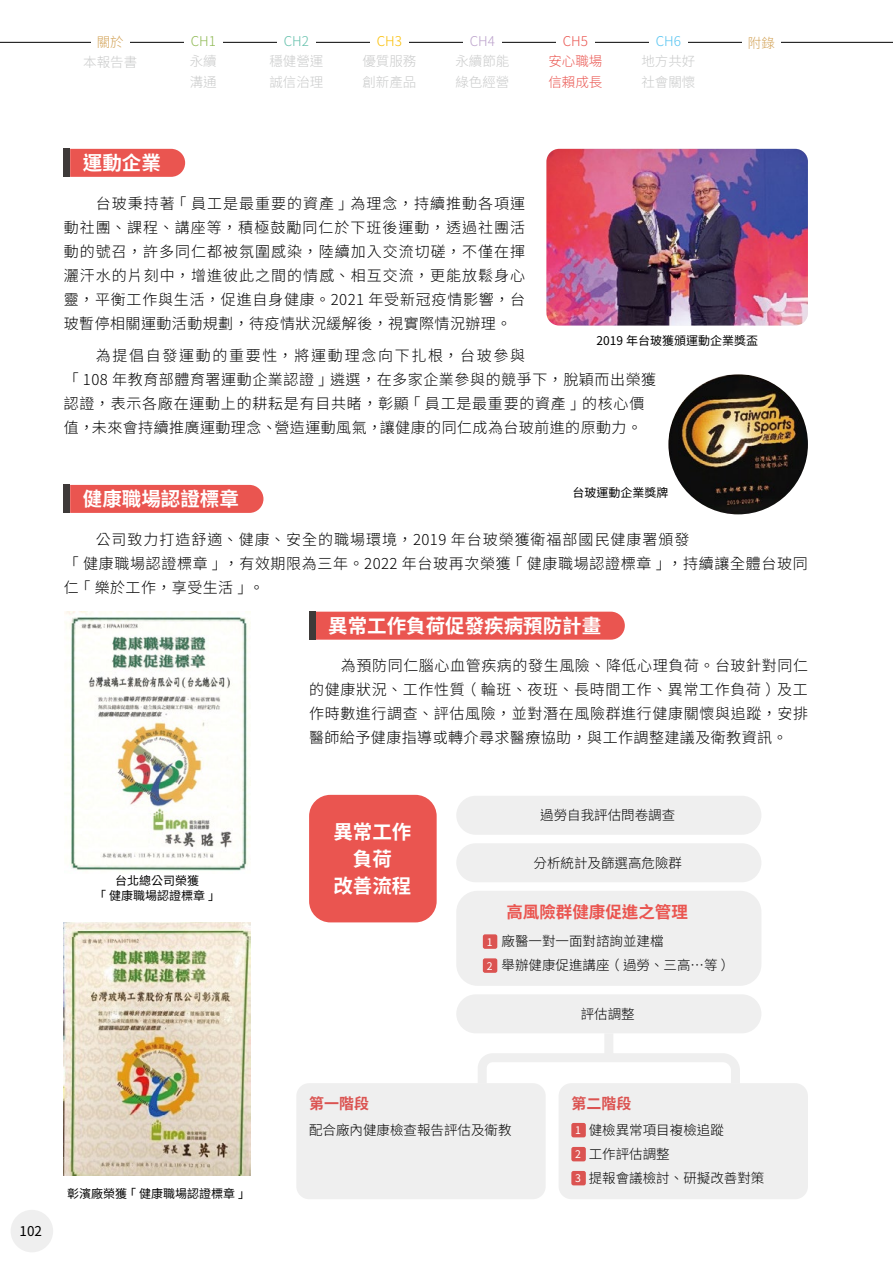
<style>
.page{position:relative;width:893px;height:1263px;background:#fff}
.page>*{position:absolute;margin:0;border:0;box-sizing:border-box;transform-origin:0 0}
.t1{font:700 19.5px/27px "Noto Sans CJ Ktc";color:#fff;text-align:center}
.t2{font:700 16.5px "Noto Sans CJ Ktc";color:#ea5550}
.t3{font:300 15px/24px "Noto Sans CJ Ktc";letter-spacing:.04em;color:#000;text-align:justify}
.t4{font:700 15px "Noto Sans CJ Ktc";color:#db5351}
.t5{font:300 13.5px/24px "Noto Sans CJ Ktc";color:#000}
.t6{font:300 13.5px/21px "Noto Sans CJ Ktc";color:#c9caca}
.t7{font:300 13.5px/19.2px "Noto Sans CJ Ktc";color:#ea5550;text-align:center}
.t8{font:300 13.5px "Noto Sans CJ Ktc";color:#d3a358}
.t9{font:300 13.5px "Noto Sans CJ Ktc";color:#63c0ab}
.t10{font:300 13.5px "Noto Sans CJ Ktc";color:#8fb954}
.t11{font:300 13.5px "Noto Sans CJ Ktc";color:#fabe00}
.t12{font:300 13.5px "Noto Sans CJ Ktc";color:#bba1cb}
.t13{font:300 13.5px "Noto Sans CJ Ktc";color:#54c3f1}
.t14{font:13.5px "Noto Sans CJ Ktc";color:#000}
.t15{font:12px/15px "Noto Sans CJ Ktc";color:#000;text-align:center}
.s1{font-weight:400;font-size:10.5px;color:#fff}
</style>
<div class="page">
<div style="left:315px;top:612px;width:310px;height:28px;background:#ea5550"></div>
<div style="left:309px;top:612px;width:6px;height:28px;background:#3e3a39"></div>
<svg style="left:70px;top:149px;width:115px;height:28px"></svg>
<div style="left:64px;top:149px;width:6px;height:28px;background:#3e3a39"></div>
<div style="left:70px;top:485px;width:193px;height:28px;background:#ea5550"></div>
<div style="left:64px;top:485px;width:6px;height:28px;background:#3e3a39"></div>
<img style="left:546px;top:149px;width:262px;height:177px">
<img style="left:668px;top:374px;width:140px;height:140px;border-radius:70px">
<img style="left:65px;top:612px;width:183px;height:259px">
<img style="left:64px;top:922px;width:186px;height:254px">
<div style="left:296px;top:1083px;width:250px;height:116px;background:#efefef;border-radius:13px"></div>
<div style="left:559px;top:1083px;width:249px;height:116px;background:#efefef;border-radius:13px"></div>
<div style="left:571px;top:1123px;width:15px;height:14px;background:#db5351;border-radius:2px"></div>
<div style="left:571px;top:1147px;width:15px;height:14px;background:#db5351;border-radius:2px"></div>
<div style="left:571px;top:1171px;width:15px;height:14px;background:#db5351;border-radius:2px"></div>
<div style="left:456px;top:796px;width:305px;height:39px;background:#efefef;border-radius:20px"></div>
<div style="left:456px;top:891px;width:305px;height:95px;background:#efefef;border-radius:21px"></div>
<div style="left:483px;top:934px;width:14px;height:15px;background:#db5351;border-radius:2px"></div>
<div style="left:483px;top:958px;width:14px;height:15px;background:#db5351;border-radius:2px"></div>
<div style="left:456px;top:843px;width:305px;height:39px;background:#efefef;border-radius:20px"></div>
<div style="left:456px;top:994px;width:305px;height:39px;background:#efefef;border-radius:20px"></div>
<svg style="left:478px;top:1053px;width:262px;height:37px"></svg>
<div style="left:604px;top:1033px;width:9px;height:22px;background:#efefef"></div>
<div style="left:309px;top:795px;width:128px;height:127px;background:#ea5550;border-radius:21px"></div>
<hr style="left:0;top:42px;width:893px;height:1px;background:#000">
<div style="left:277px;top:33px;width:38px;height:17px;background:#fff"></div>
<div style="left:184px;top:33px;width:38px;height:17px;background:#fff"></div>
<div style="left:91px;top:34px;width:38px;height:17px;background:#fff"></div>
<div style="left:370px;top:33px;width:38px;height:17px;background:#fff"></div>
<div style="left:463px;top:33px;width:38px;height:17px;background:#fff"></div>
<div style="left:649px;top:33px;width:38px;height:17px;background:#fff"></div>
<div style="left:742px;top:34px;width:39px;height:17px;background:#fff"></div>
<div style="left:11px;top:1210px;width:42px;height:42px;background:#efefef;border-radius:50%"></div>
<div style="left:556px;top:33px;width:38px;height:17px;background:#fff"></div>
<p class="t8" style="left:97px;top:35px;width:28px">關於</p>
<p class="t6" style="left:83px;top:51px;width:55px">本報告書</p>
<p class="t10" style="left:191px;top:34px;width:27px">CH1</p>
<p class="t6" style="left:190px;top:51px;width:28px">永續溝通</p>
<p class="t9" style="left:284px;top:34px;width:27px">CH2</p>
<p class="t6" style="left:269px;top:51px;width:55px">穩健營運誠信治理</p>
<p class="t11" style="left:377px;top:34px;width:27px">CH3</p>
<p class="t6" style="left:362px;top:51px;width:56px">優質服務創新產品</p>
<p class="t12" style="left:470px;top:34px;width:27px">CH4</p>
<p class="t6" style="left:455px;top:51px;width:55px">永續節能綠色經營</p>
<p class="t7" style="left:548px;top:32px;width:55px">CH5<br>安心職場</p>
<p class="t7" style="left:548px;top:72px;width:55px">信賴成長</p>
<p class="t13" style="left:656px;top:34px;width:27px">CH6</p>
<p class="t6" style="left:641px;top:51px;width:55px">地方共好社會關懷</p>
<p class="t8" style="left:748px;top:35px;width:28px">附錄</p>
<h1 class="t1" style="left:83px;top:150px;width:80px">運動企業</h1>
<p class="t3" style="left:64px;top:191px;width:463px;text-indent:32px">台玻秉持著「員工是最重要的資產」為理念，持續推動各項運動社團、課程、講座等，積極鼓勵同仁於下班後運動，透過社團活動的號召，許多同仁都被氛圍感染，陸續加入交流切磋，不僅在揮灑汗水的片刻中，增進彼此之間的情感、相互交流，更能放鬆身心靈，平衡工作與生活，促進自身健康。2021 年受新冠疫情影響，台玻暫停相關運動活動規劃，待疫情狀況緩解後，視實際情況辦理。</p>
<p class="t3" style="left:64px;top:344px;width:594px;text-align:left;text-indent:32px">為提倡自發運動的重要性，將運動理念向下扎根，台玻參與<br>「 108 年教育部體育署運動企業認證」遴選，在多家企業參與的競爭下，脫穎而出榮獲認證，表示各廠在運動上的耕耘是有目共睹，彰顯「員工是最重要的資產」的核心價值，未來會持續推廣運動理念、營造運動風氣，讓健康的同仁成為台玻前進的原動力。</p>
<p class="t15" style="left:596px;top:333px;width:163px">2019 年台玻獲頒運動企業獎盃</p>
<p class="t15" style="left:572px;top:486px;width:97px">台玻運動企業獎牌</p>
<h1 class="t1" style="left:83px;top:486px;width:158px">健康職場認證標章</h1>
<p class="t3" style="left:64px;top:527px;width:745px;text-align:left;text-indent:32px">公司致力打造舒適、健康、安全的職場環境，2019 年台玻榮獲衛福部國民健康署頒發<br>「健康職場認證標章」，有效期限為三年。2022 年台玻再次榮獲「健康職場認證標章」，持續讓全體台玻同仁「樂於工作，享受生活」。</p>
<p class="t15" style="left:94px;top:874px;width:127px">台北總公司榮獲<br>「健康職場認證標章」</p>
<h1 class="t1" style="left:328px;top:613px;width:274px">異常工作負荷促發疾病預防計畫</h1>
<p class="t3" style="left:309px;top:654px;width:500px;text-indent:32px">為預防同仁腦心血管疾病的發生風險、降低心理負荷。台玻針對同仁的健康狀況、工作性質（輪班、夜班、長時間工作、異常工作負荷）及工作時數進行調查、評估風險，並對潛在風險群進行健康關懷與追蹤，安排醫師給予健康指導或轉介尋求醫療協助，與工作調整建議及衛教資訊。</p>
<h1 class="t1" style="left:333px;top:819px;width:79px">異常工作負荷<br>改善流程</h1>
<p class="t5" style="left:540px;top:804px;width:136px">過勞自我評估問卷調查</p>
<p class="t5" style="left:533px;top:851px;width:150px">分析統計及篩選高危險群</p>
<p class="t2" style="left:506px;top:903px;width:183px">高風險群健康促進之管理</p>
<p class="t5" style="left:487px;top:930px;width:249px"><span class="s1">1</span> 廠醫一對一面對諮詢並建檔<br><span class="s1">2</span> 舉辦健康促進講座（過勞、三高…等）</p>
<p class="t5" style="left:581px;top:1002px;width:55px">評估調整</p>
<p class="t14" style="left:20px;top:1224px;width:24px">102</p>
<p class="t15" style="left:67px;top:1186px;width:184px">彰濱廠榮獲「健康職場認證標章」</p>
<p class="t4" style="left:309px;top:1095px;width:61px">第一階段</p>
<p class="t5" style="left:309px;top:1118px;width:204px">配合廠內健康檢查報告評估及衛教</p>
<p class="t4" style="left:571px;top:1095px;width:61px">第二階段</p>
<p class="t5" style="left:575px;top:1118px;width:191px"><span class="s1">1</span> 健檢異常項目複檢追蹤<br><span class="s1">2</span> 工作評估調整<br><span class="s1">3</span> 提報會議檢討、研擬改善對策</p>
</div>
